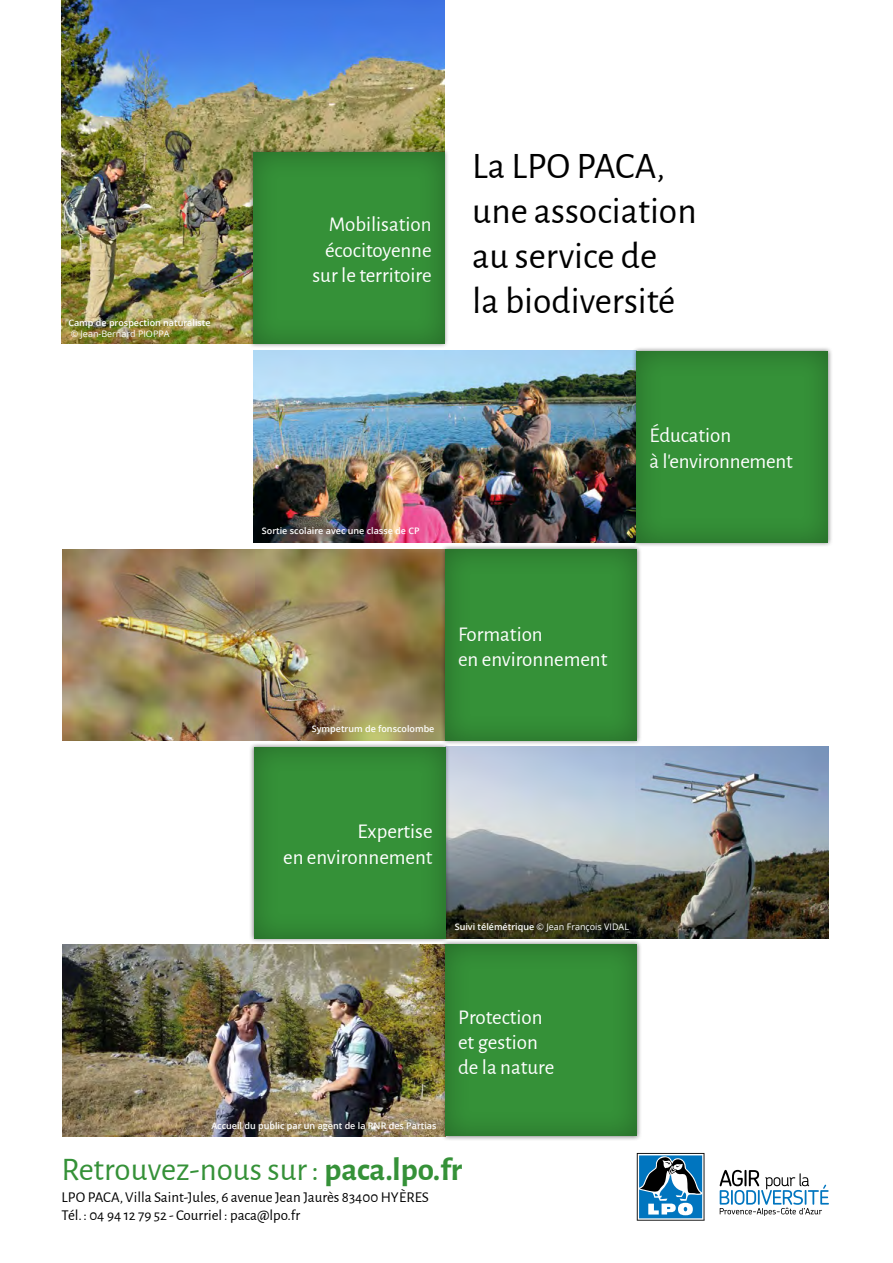
<style>
.page{position:relative;width:893px;height:1263px;background:#fff}
.page>*{position:absolute;margin:0;border:0;box-sizing:border-box;transform-origin:0 0}
.t1{font:37.5px/45px "Alegreya Sans";color:#000}
.t2{font:33px "Alegreya Sans";color:#359138}
.t3{font:21px/25.2px "Alegreya Sans";color:#fff}
.t4{font:15px/18px "Alegreya Sans";color:#000}
.t5{font:600 9px "Open Sans";color:#fff}
.t6{font:9px "Open Sans";color:#fff}
.s1{font-weight:600}
.s2{font-weight:700}
</style>
<div class="page">
<svg style="left:637px;top:1153px;width:67px;height:67px"></svg>
<svg style="left:719px;top:1170px;width:110px;height:46px"></svg>
<img style="left:62px;top:0;width:382px;height:344px">
<img style="left:254px;top:351px;width:370px;height:191px">
<img style="left:63px;top:549px;width:369px;height:191px">
<img style="left:460px;top:747px;width:368px;height:191px">
<img style="left:63px;top:945px;width:370px;height:191px">
<div style="left:624px;top:338px;width:218px;height:206px;background:#000;opacity:.3"></div>
<div style="left:432px;top:536px;width:219px;height:206px;background:#000;opacity:.3"></div>
<div style="left:240px;top:140px;width:219px;height:205px;background:#000;opacity:.3"></div>
<div style="left:241px;top:734px;width:219px;height:205px;background:#000;opacity:.3"></div>
<div style="left:433px;top:931px;width:217px;height:206px;background:#000;opacity:.3"></div>
<p class="t5" style="left:68px;top:316px;width:144px">Camp de prospection naturaliste</p>
<p class="t6" style="left:71px;top:327px;width:100px">© Jean-Bernard PIOPPA</p>
<p class="t3" style="left:312px;top:211px;width:121px;text-align:right">Mobilisation écocitoyenne sur le territoire</p>
<h1 class="t1" style="left:472px;top:141px;width:226px">La LPO PACA, une association au service de<br>la biodiversité</h1>
<p class="t5" style="left:262px;top:524px;width:159px">Sortie scolaire avec une classe de CP</p>
<p class="t3" style="left:649px;top:422px;width:145px">Éducation<br>à l’environnement</p>
<p class="t5" style="left:312px;top:723px;width:124px">Sympetrum de fonscolombe</p>
<p class="t3" style="left:458px;top:620px;width:151px">Formation<br>en environnement</p>
<p class="t3" style="left:283px;top:818px;width:151px;text-align:right">Expertise<br>en environnement</p>
<p class="t6" style="left:455px;top:920px;width:176px"><span class="s1">Suivi télémétrique</span> © Jean François VIDAL</p>
<p class="t5" style="left:211px;top:1119px;width:227px">Accueil du public par un agent de la RNR des Partias</p>
<p class="t3" style="left:458px;top:1003px;width:98px">Protection et gestion de la nature</p>
<h2 class="t2" style="left:62px;top:1147px;width:402px">Retrouvez-nous sur: <span class="s2">paca.lpo.fr</span></h2>
<p class="t4" style="left:62px;top:1188px;width:353px">LPO PACA, Villa Saint-Jules, 6 avenue Jean Jaurès 83400 HYÈRES<br>Tél.: 04 94 12 79 52 - Courriel : paca@lpo.fr</p>
</div>
